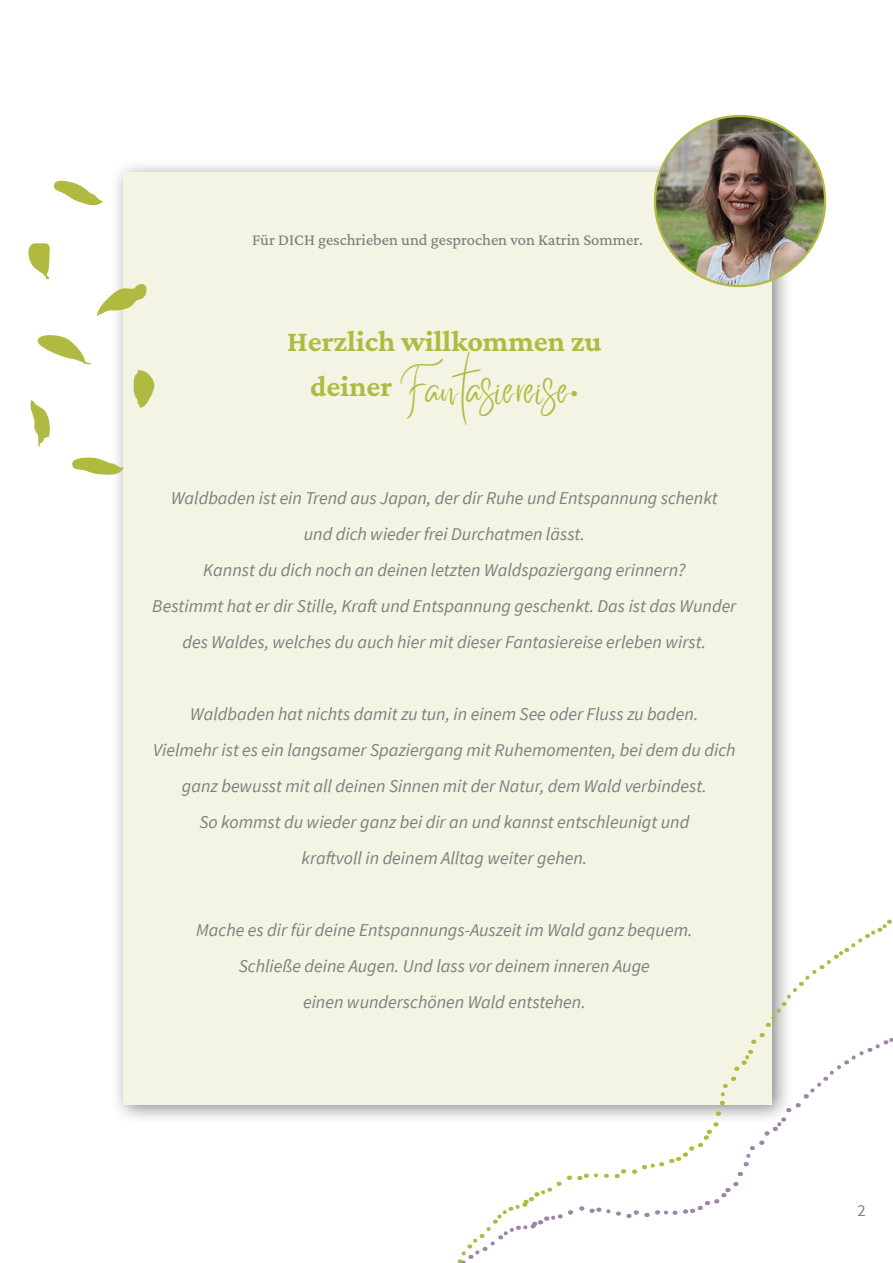
<style>
.page{position:relative;width:893px;height:1263px;background:#fff}
.page>*{position:absolute;margin:0;border:0;box-sizing:border-box;transform-origin:0 0}
.t1{font:36px "Better Saturday";color:#b1ba40}
.t2{font:700 30px "Crimson Pro";color:#b1ba40}
.t3{font:italic 18px "Source Sans Pro";color:#7f7e7f}
.t4{font:16.5px "Crimson Pro";color:#7f7e7f}
.t5{font:16.5px "Source Sans Pro";color:#7f7e7f}
</style>
<div class="page">
<div style="left:111px;top:159px;width:682px;height:966px;background:#615f5f;opacity:.75"></div>
<div style="left:123px;top:172px;width:648px;height:932px;background:#f3f4e3"></div>
<img style="left:655px;top:116px;width:170px;height:170px;border-radius:85px">
<svg style="left:454px;top:899px;width:439px;height:364px"></svg>
<svg style="left:37px;top:335px;width:54px;height:30px"></svg>
<svg style="left:97px;top:281px;width:50px;height:36px"></svg>
<svg style="left:133px;top:370px;width:22px;height:38px"></svg>
<svg style="left:72px;top:457px;width:52px;height:19px"></svg>
<svg style="left:30px;top:400px;width:20px;height:47px"></svg>
<svg style="left:28px;top:243px;width:22px;height:37px"></svg>
<svg style="left:54px;top:180px;width:49px;height:26px"></svg>
<p class="t4" style="left:252px;top:229px;width:392px">Für DICH geschrieben und gesprochen von Katrin Sommer.</p>
<p class="t2" style="left:287px;top:322px;width:316px">Herzlich willkommen zu</p>
<p class="t2" style="left:310px;top:367px;width:84px">deiner</p>
<p class="t1" style="left:398px;top:382px;width:173px">Fantasiereise</p>
<p class="t2" style="left:570px;top:367px;width:10px">.</p>
<p class="t3" style="left:171px;top:487px;width:548px">Waldbaden ist ein Trend aus Japan, der dir Ruhe und Entspannung schenkt</p>
<p class="t3" style="left:304px;top:523px;width:283px">und dich wieder frei Durchatmen lässt.</p>
<p class="t3" style="left:203px;top:559px;width:484px">Kannst du dich noch an deinen letzten Waldspaziergang erinnern?</p>
<p class="t3" style="left:152px;top:595px;width:586px">Bestimmt hat er dir Stille, Kraft und Entspannung geschenkt. Das ist das Wunder</p>
<p class="t3" style="left:183px;top:631px;width:525px">des Waldes, welches du auch hier mit dieser Fantasiereise erleben wirst.</p>
<p class="t3" style="left:190px;top:703px;width:510px">Waldbaden hat nichts damit zu tun, in einem See oder Fluss zu baden.</p>
<p class="t3" style="left:153px;top:739px;width:584px">Vielmehr ist es ein langsamer Spaziergang mit Ruhemomenten, bei dem du dich</p>
<p class="t3" style="left:182px;top:775px;width:526px">ganz bewusst mit all deinen Sinnen mit der Natur, dem Wald verbindest.</p>
<p class="t3" style="left:199px;top:811px;width:491px">So kommst du wieder ganz bei dir an und kannst entschleunigt und</p>
<p class="t3" style="left:302px;top:847px;width:287px">kraftvoll in deinem Alltag weiter gehen.</p>
<p class="t3" style="left:196px;top:919px;width:498px">Mache es dir für deine Entspannungs-Auszeit im Wald ganz bequem.</p>
<p class="t3" style="left:239px;top:955px;width:413px">Schließe deine Augen. Und lass vor deinem inneren Auge</p>
<p class="t3" style="left:303px;top:991px;width:284px">einen wunderschönen Wald entstehen.</p>
<p class="t5" style="left:857px;top:1200px;width:10px">2</p>
</div>
